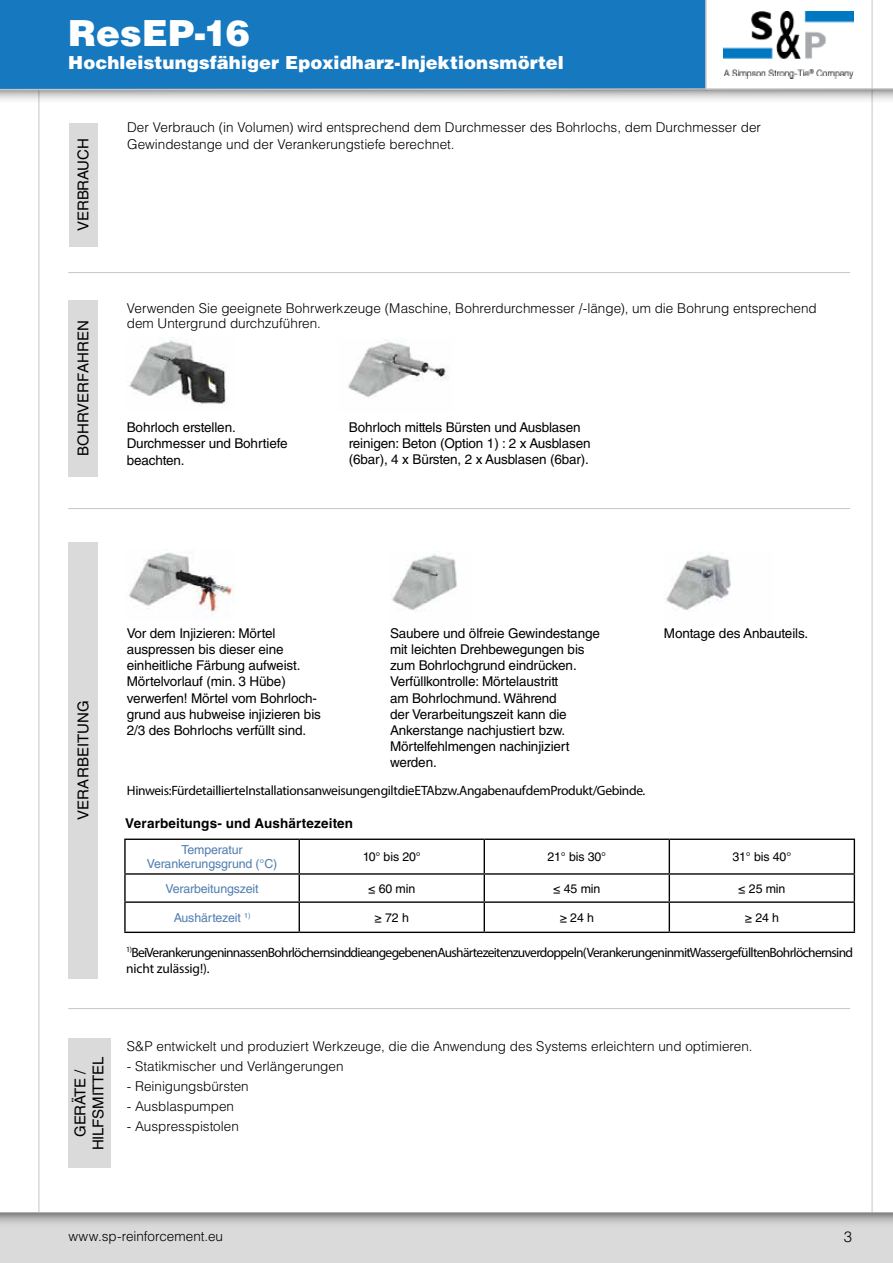
<style>
.page{position:relative;width:893px;height:1263px;background:#fff}
.page>*{position:absolute;margin:0;border:0;box-sizing:border-box;transform-origin:0 0}
.t1{font:900 36px "Helvetica LT Std";letter-spacing:-.005em;color:#fff}
.t2{font:900 18px "Helvetica LT Std";letter-spacing:.005em;color:#fff}
.t3{font:15px/18px "Helvetica LT Std";letter-spacing:-.01em;color:#000;text-align:center}
.t4{font:15px "Helvetica LT Std";letter-spacing:.01em;color:#000}
.t5{font:300 15px "Helvetica LT Std";color:#000}
.t6{font:13.5px/16.2px "Helvetica LT Std";letter-spacing:-.01em;color:#000}
.t7{font:300 13.5px/16.2px "Helvetica LT Std";color:#000}
.t8{font:13.5px/16.2px "Myriad Pro";letter-spacing:-.05em;color:#000}
.t9{font:13.5px "Myriad Pro";letter-spacing:-.025em;color:#000}
.t10{font:700 13.5px "Helvetica LT Std";letter-spacing:.01em;color:#000}
.t11{font:12.3px/14.9px "Helvetica LT Std";letter-spacing:-.01em;color:#4f7daf;text-align:center}
.t12{font:12.3px "Helvetica LT Std";letter-spacing:-.01em;color:#000}
</style>
<div class="page">
<hr style="left:872px;top:0;width:1px;height:1263px;background:#c6c6c6">
<hr style="left:39px;top:0;width:1px;height:1263px;background:#c6c6c6">
<div style="left:0;top:1212px;width:893px;height:51px;background:#dadada"></div>
<svg style="left:1px;top:1213px;width:892px;height:10px;background:#acacac"></svg>
<hr style="left:0;top:1212px;width:893px;height:1px;background:#c6c6c6">
<div style="left:0;top:0;width:706px;height:90px;background:#1678bf"></div>
<hr style="left:705px;top:0;width:2px;height:91px;background:#c6c6c6">
<img style="left:724px;top:12px;width:130px;height:66px">
<svg style="left:0;top:87px;width:893px;height:19px"></svg>
<hr style="left:68px;top:272px;width:782px;height:1px;background:#c6c6c6">
<div style="left:69px;top:123px;width:28px;height:124px;background:#dadada"></div>
<div style="left:68px;top:300px;width:30px;height:176px;background:#dadada"></div>
<img style="left:129px;top:337px;width:99px;height:67px">
<img style="left:347px;top:340px;width:101px;height:59px">
<hr style="left:68px;top:508px;width:782px;height:1px;background:#c6c6c6">
<div style="left:68px;top:542px;width:30px;height:436px;background:#dadada"></div>
<img style="left:129px;top:549px;width:106px;height:65px">
<img style="left:391px;top:553px;width:66px;height:59px">
<img style="left:666px;top:554px;width:65px;height:58px">
<hr style="left:299px;top:838px;width:185px;height:2px;background:#000">
<hr style="left:484px;top:838px;width:185px;height:2px;background:#000">
<hr style="left:484px;top:840px;width:1px;height:33px;background:#000">
<hr style="left:669px;top:838px;width:186px;height:2px;background:#000">
<hr style="left:669px;top:840px;width:1px;height:33px;background:#000">
<hr style="left:854px;top:840px;width:1px;height:33px;background:#000">
<hr style="left:299px;top:873px;width:185px;height:2px;background:#000">
<hr style="left:484px;top:873px;width:185px;height:2px;background:#000">
<hr style="left:669px;top:873px;width:186px;height:2px;background:#000">
<hr style="left:299px;top:901px;width:185px;height:2px;background:#000">
<hr style="left:484px;top:901px;width:185px;height:2px;background:#000">
<svg style="left:484px;top:875px;width:1px;height:57px"></svg>
<hr style="left:669px;top:901px;width:186px;height:2px;background:#000">
<svg style="left:669px;top:875px;width:1px;height:57px"></svg>
<svg style="left:854px;top:875px;width:1px;height:57px"></svg>
<hr style="left:299px;top:932px;width:185px;height:1px;background:#000">
<hr style="left:484px;top:932px;width:185px;height:1px;background:#000">
<hr style="left:669px;top:932px;width:186px;height:1px;background:#000">
<hr style="left:124px;top:838px;width:175px;height:2px;background:#000">
<hr style="left:124px;top:840px;width:2px;height:33px;background:#000">
<hr style="left:299px;top:840px;width:1px;height:33px;background:#000">
<hr style="left:124px;top:873px;width:175px;height:2px;background:#000">
<hr style="left:124px;top:875px;width:2px;height:26px;background:#000">
<hr style="left:124px;top:901px;width:175px;height:2px;background:#000">
<hr style="left:124px;top:903px;width:2px;height:29px;background:#000">
<svg style="left:299px;top:875px;width:1px;height:57px"></svg>
<hr style="left:124px;top:932px;width:175px;height:1px;background:#000">
<hr style="left:68px;top:1008px;width:782px;height:1px;background:#c6c6c6">
<div style="left:68px;top:1038px;width:43px;height:130px;background:#dadada"></div>
<h1 class="t1" style="left:68px;top:10px;width:183px">ResEP-16</h1>
<h2 class="t2" style="left:68px;top:51px;width:497px">Hochleistungsfähiger Epoxidharz-Injektionsmörtel</h2>
<p class="t3" style="left:74px;top:231px;width:94px;rotate:-90deg">VERBRAUCH</p>
<p class="t4" style="left:75px;top:456px;width:137px;rotate:-90deg">BOHRVERFAHREN</p>
<p class="t7" style="left:127px;top:119px;width:635px">Der Verbrauch (in Volumen) wird entsprechend dem Durchmesser des Bohrlochs, dem Durchmesser der<br>Gewindestange und der Verankerungstiefe berechnet.</p>
<p class="t7" style="left:127px;top:301px;width:692px;line-height:15px">Verwenden Sie geeignete Bohrwerkzeuge (Maschine, Bohrerdurchmesser /-länge), um die Bohrung entsprechend dem Untergrund durchzuführen.</p>
<p class="t6" style="left:127px;top:419px;width:162px">Bohrloch erstellen.<br>Durchmesser und Bohrtiefe beachten.</p>
<p class="t6" style="left:349px;top:419px;width:243px">Bohrloch mittels Bürsten und Ausblasen reinigen: Beton (Option 1) : 2 x Ausblasen (6bar), 4 x Bürsten, 2 x Ausblasen (6bar).</p>
<p class="t4" style="left:75px;top:820px;width:121px;rotate:-90deg">VERARBEITUNG</p>
<p class="t6" style="left:127px;top:625px;width:196px">Vor dem Injizieren: Mörtel auspressen bis dieser eine einheitliche Färbung aufweist.<br>Mörtelvorlauf (min. 3 Hübe) verwerfen! Mörtel vom Bohrloch&shy;grund aus hubweise injizieren bis<br>2/3 des Bohrlochs verfüllt sind.</p>
<p class="t6" style="left:390px;top:625px;width:211px">Saubere und ölfreie Gewindestange mit leichten Drehbewegungen bis zum Bohrlochgrund eindrücken.<br>Verfüllkontrolle: Mörtelaustritt<br>am Bohrlochmund. Während<br>der Verarbeitungszeit kann die<br>Ankerstange nachjustiert bzw.<br>Mörtelfehlmengen nachinjiziert werden.</p>
<p class="t6" style="left:664px;top:625px;width:146px">Montage des Anbauteils.</p>
<p class="t9" style="left:127px;top:782px;width:520px">Hinweis: Für detaillierte Installationsanweisungen gilt die ETA bzw. Angaben auf dem Produkt/Gebinde.</p>
<p class="t10" style="left:125px;top:815px;width:229px">Verarbeitungs- und Aushärtezeiten</p>
<p class="t11" style="left:147px;top:842px;width:132px">Temperatur<br>Verankerungsgrund (°C)</p>
<p class="t12" style="left:363px;top:849px;width:60px">10° bis 20°</p>
<p class="t12" style="left:547px;top:849px;width:60px">21° bis 30°</p>
<p class="t12" style="left:732px;top:849px;width:60px">31° bis 40°</p>
<p class="t11" style="left:166px;top:881px;width:94px">Verarbeitungszeit</p>
<p class="t12" style="left:368px;top:881px;width:49px">≤ 60 min</p>
<p class="t12" style="left:553px;top:881px;width:49px">≤ 45 min</p>
<p class="t12" style="left:738px;top:881px;width:49px">≤ 25 min</p>
<p class="t11" style="left:174px;top:910px;width:78px">Aushärtezeit <sup>1)</sup></p>
<p class="t12" style="left:375px;top:910px;width:36px">≥ 72 h</p>
<p class="t12" style="left:560px;top:910px;width:36px">≥ 24 h</p>
<p class="t12" style="left:745px;top:910px;width:36px">≥ 24 h</p>
<p class="t8" style="left:126px;top:944px;width:728px"><sup>1)</sup> Bei Verankerungen in nassen Bohrlöchern sind die angegebenen Aushärtezeiten zu verdoppeln (Verankerungen in mit Wasser gefüllten Bohrlöchern sind nicht zulässig!).</p>
<p class="t3" style="left:71px;top:1150px;width:96px;rotate:-90deg">GERÄTE /<br>HILFSMITTEL</p>
<p class="t7" style="left:127px;top:1037px;width:627px">S&amp;P entwickelt und produziert Werkzeuge, die die Anwendung des Systems erleichtern und optimieren.</p>
<p class="t7" style="left:127px;top:1058px;width:218px">- Statikmischer und Verlängerungen</p>
<p class="t7" style="left:127px;top:1078px;width:123px">- Reinigungsbürsten</p>
<p class="t7" style="left:127px;top:1098px;width:109px">- Ausblaspumpen</p>
<p class="t7" style="left:127px;top:1118px;width:114px">- Auspresspistolen</p>
<p class="t7" style="left:68px;top:1228px;width:156px">www.sp-reinforcement.eu</p>
<p class="t5" style="left:844px;top:1227px;width:10px">3</p>
</div>
